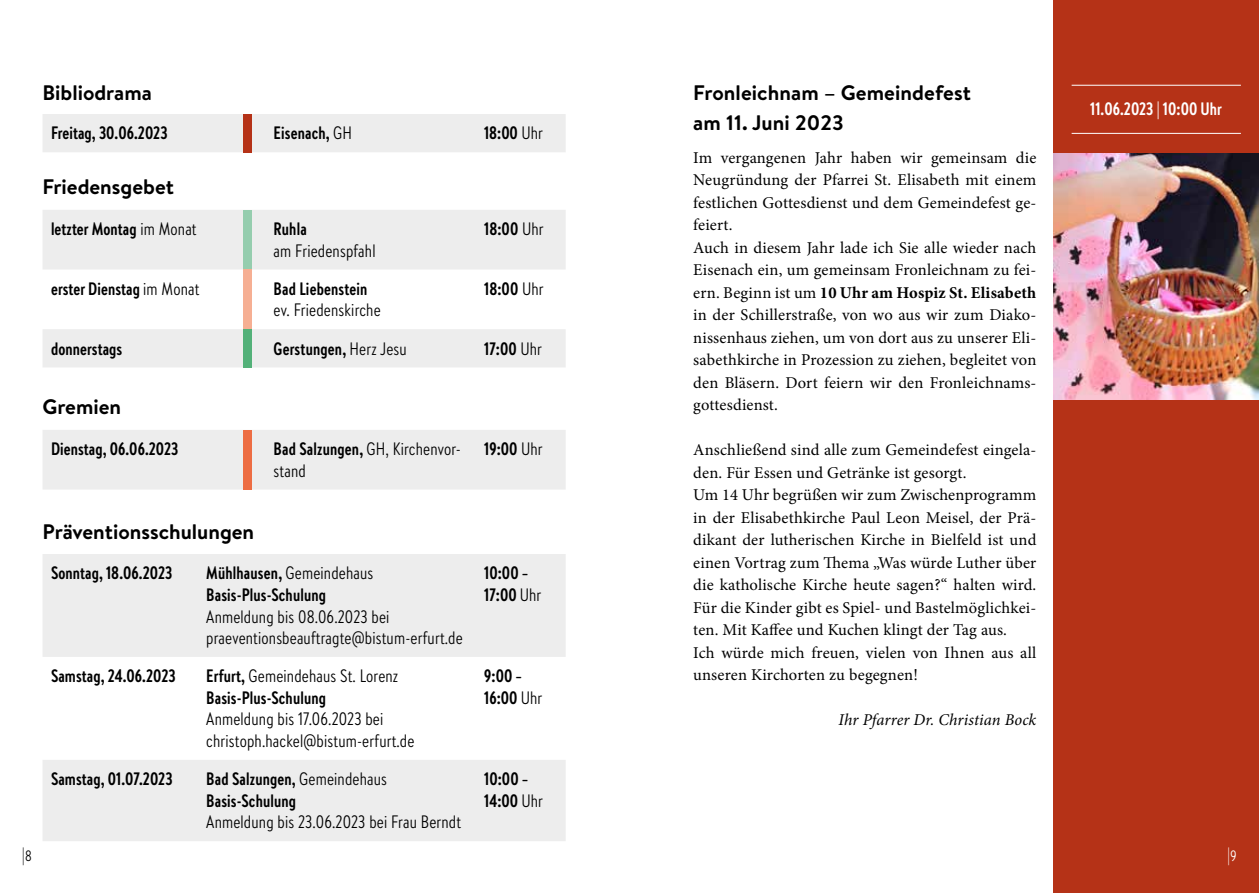
<style>
.page{position:relative;width:1259px;height:893px;background:#fff}
.page>*{position:absolute;margin:0;border:0;box-sizing:border-box;transform-origin:0 0}
.t1{font:700 21px/30px "Brandon Text";color:#000}
.t2{font:700 18px/21.6px "Brandon Text Cond";letter-spacing:.005em;color:#000}
.t3{font:18px/21.6px "Brandon Text Cond";letter-spacing:.01em;color:#000}
.t4{font:700 18px "Brandon Text Cond";letter-spacing:.005em;color:#fff}
.t5{font:18px "Brandon Text Cond";color:#fff}
.t6{font:16.5px/22.5px "Minion Pro";letter-spacing:.01em;color:#000}
.t7{font:italic 16.5px "Minion Pro";letter-spacing:.005em;color:#000}
.s1{font-weight:400}
.s2{font-weight:700}
.s3{font-size:15px}
</style>
<div class="page">
<div style="left:1053px;top:0;width:206px;height:893px;background:#b53217"></div>
<div style="left:43px;top:210px;width:523px;height:59px;background:#ededed"></div>
<div style="left:43px;top:329px;width:523px;height:38px;background:#ededed"></div>
<div style="left:43px;top:554px;width:523px;height:103px;background:#ededed"></div>
<div style="left:43px;top:760px;width:523px;height:81px;background:#ededed"></div>
<div style="left:43px;top:430px;width:523px;height:60px;background:#ededed"></div>
<div style="left:243px;top:210px;width:8px;height:60px;background:#95cdae"></div>
<div style="left:243px;top:430px;width:8px;height:60px;background:#ed6d43"></div>
<div style="left:243px;top:269px;width:8px;height:60px;background:#f6af93"></div>
<div style="left:243px;top:329px;width:8px;height:38px;background:#53b179"></div>
<div style="left:43px;top:114px;width:523px;height:38px;background:#ededed"></div>
<div style="left:243px;top:114px;width:8px;height:38px;background:#b53217"></div>
<img style="left:1053px;top:153px;width:206px;height:247px">
<hr style="left:1071px;top:85px;width:170px;height:1px;background:#fff">
<hr style="left:1071px;top:133px;width:170px;height:1px;background:#fff">
<p class="t1" style="left:43px;top:77px;width:111px">Bibliodrama</p>
<p class="t2" style="left:51px;top:122px;width:118px">Freitag, 30.06.2023</p>
<p class="t2" style="left:274px;top:122px;width:80px">Eisenach, <span class="s1">GH</span></p>
<p class="t2" style="left:484px;top:122px;width:60px">18:00 <span class="s1">Uhr</span></p>
<p class="t1" style="left:43px;top:172px;width:133px">Friedensgebet</p>
<p class="t2" style="left:51px;top:217px;width:147px">letzter Montag <span class="s1">im Monat</span></p>
<p class="t2" style="left:274px;top:217px;width:35px">Ruhla</p>
<p class="t3" style="left:274px;top:239px;width:103px">am Friedenspfahl</p>
<p class="t2" style="left:51px;top:277px;width:150px">erster Dienstag <span class="s1">im Monat</span></p>
<p class="t2" style="left:274px;top:277px;width:95px">Bad Liebenstein</p>
<p class="t3" style="left:274px;top:299px;width:109px">ev. Friedenskirche</p>
<p class="t2" style="left:484px;top:217px;width:61px">18:00 <span class="s1">Uhr</span></p>
<p class="t2" style="left:484px;top:277px;width:61px">18:00 <span class="s1">Uhr</span></p>
<p class="t2" style="left:51px;top:337px;width:73px">donnerstags</p>
<p class="t2" style="left:274px;top:337px;width:135px">Gerstungen, <span class="s1">Herz Jesu</span></p>
<p class="t2" style="left:484px;top:337px;width:59px">17:00 <span class="s1">Uhr</span></p>
<p class="t1" style="left:43px;top:392px;width:80px">Gremien</p>
<p class="t2" style="left:51px;top:437px;width:129px">Dienstag, 06.06.2023</p>
<p class="t3" style="left:274px;top:438px;width:189px"><span class="s2">Bad Salzungen,</span> GH, Kirchenvor&shy;stand</p>
<p class="t2" style="left:484px;top:437px;width:60px">19:00 <span class="s1">Uhr</span></p>
<p class="t1" style="left:43px;top:516px;width:213px">Präventionsschulungen</p>
<p class="t2" style="left:51px;top:562px;width:123px">Sonntag, 18.06.2023</p>
<p class="t2" style="left:206px;top:562px;width:169px">Mühlhausen, <span class="s1">Gemeindehaus<br></span>Basis-Plus-Schulung</p>
<p class="t3" style="left:206px;top:605px;width:258px">Anmeldung bis 08.06.2023 bei praeventionsbeauftragte@bistum-erfurt.de</p>
<p class="t2" style="left:51px;top:665px;width:126px">Samstag, 24.06.2023</p>
<p class="t2" style="left:206px;top:665px;width:193px">Erfurt, <span class="s1">Gemeindehaus St. Lorenz<br></span>Basis-Plus-Schulung</p>
<p class="t3" style="left:206px;top:708px;width:210px">Anmeldung bis 17.06.2023 bei christoph.hackel@bistum-erfurt.de</p>
<p class="t2" style="left:51px;top:767px;width:123px">Samstag, 01.07.2023</p>
<p class="t2" style="left:206px;top:767px;width:182px">Bad Salzungen, <span class="s1">Gemeindehaus<br></span>Basis-Schulung</p>
<p class="t3" style="left:206px;top:811px;width:256px">Anmeldung bis 23.06.2023 bei Frau Berndt</p>
<p class="t2" style="left:484px;top:562px;width:59px">10:00 –<br>17:00 <span class="s1">Uhr</span></p>
<p class="t2" style="left:484px;top:665px;width:60px">9:00 –<br>16:00 <span class="s1">Uhr</span></p>
<p class="t2" style="left:484px;top:767px;width:60px">10:00 –<br>14:00 <span class="s1">Uhr</span></p>
<p class="t1" style="left:693px;top:77px;width:279px">Fronleichnam – Gemeindefest am 11. Juni 2023</p>
<p class="t6" style="left:693px;top:146px;width:345px">Im vergangenen Jahr haben wir gemeinsam die Neugründung der Pfarrei St. Elisabeth mit einem festlichen Gottesdienst und dem Gemeindefest ge&shy;feiert.<br>Auch in diesem Jahr lade ich Sie alle wieder nach Eisenach ein, um gemeinsam Fronleichnam zu fei&shy;ern. Beginn ist um <span class="s2">10 Uhr am Hospiz St. Elisabeth </span>in der Schillerstraße, von wo aus wir zum Diako&shy;nissenhaus ziehen, um von dort aus zu unserer Eli&shy;sabethkirche in Prozession zu ziehen, begleitet von den Bläsern. Dort feiern wir den Fronleichnams&shy;gottesdienst.</p>
<p class="t6" style="left:693px;top:439px;width:345px">Anschließend sind alle zum Gemeindefest eingela&shy;den. Für Essen und Getränke ist gesorgt.<br>Um 14 Uhr begrüßen wir zum Zwischenprogramm in der Elisabethkirche Paul Leon Meisel, der Prä&shy;dikant der lutherischen Kirche in Bielfeld ist und einen Vortrag zum Thema „Was würde Luther über die katholische Kirche heute sagen?“ halten wird.<br>Für die Kinder gibt es Spiel- und Bastelmöglichkei&shy;ten. Mit Kaffee und Kuchen klingt der Tag aus.<br>Ich würde mich freuen, vielen von Ihnen aus all unseren Kirchorten zu begegnen!</p>
<p class="t7" style="left:838px;top:709px;width:199px">Ihr Pfarrer Dr. Christian Bock</p>
<p class="t4" style="left:1090px;top:96px;width:133px">11.06.2023 | 10:00 Uhr</p>
<p class="t3" style="left:22px;top:843px;width:11px">|<span class="s3">8</span></p>
<p class="t5" style="left:1227px;top:843px;width:11px">|<span class="s3">9</span></p>
</div>
